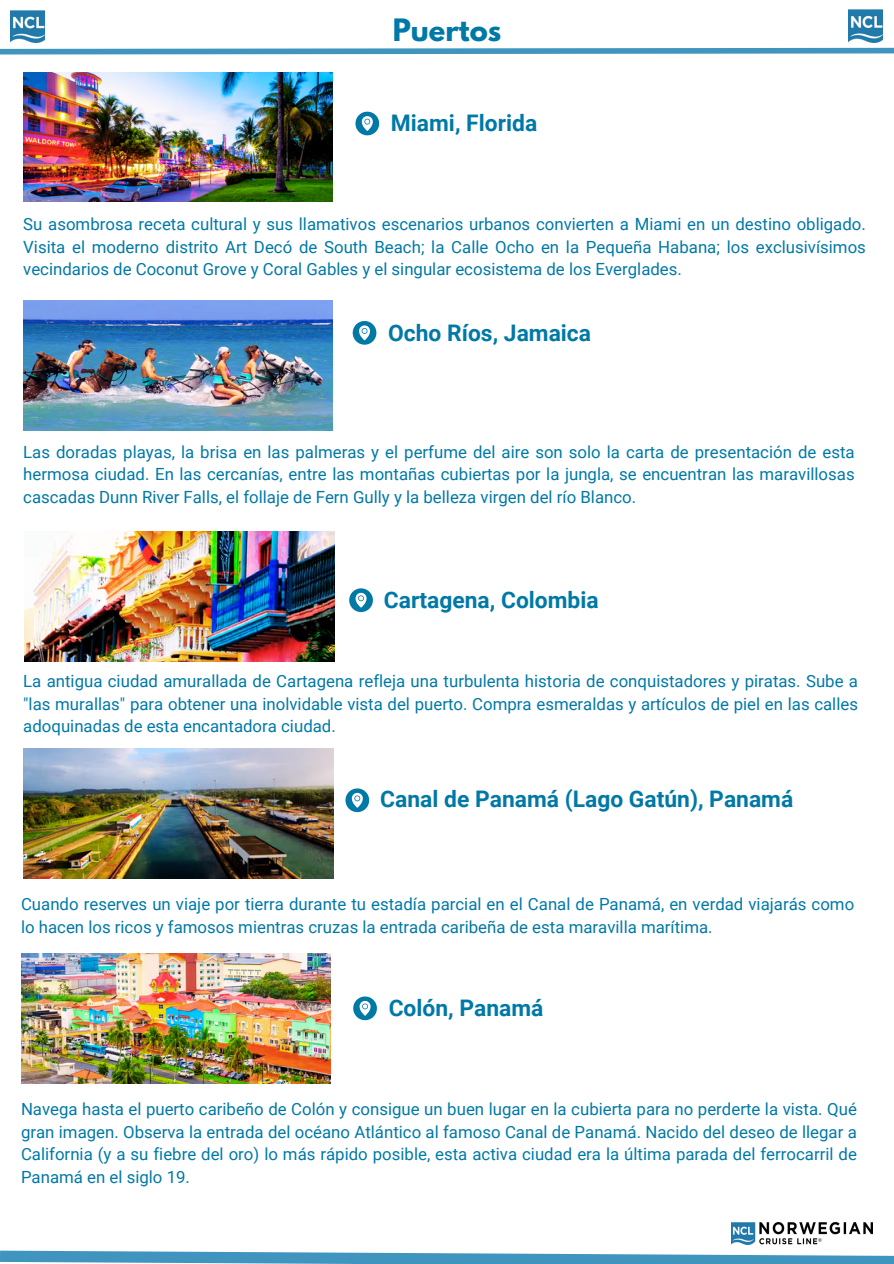
<style>
.page{position:relative;width:894px;height:1264px;background:#fff}
.page>*{position:absolute;margin:0;border:0;box-sizing:border-box;transform-origin:0 0}
.t1{font:700 27.3px "League Spartan";color:#0079a7}
.t2{font:700 22.8px "Roboto";color:#0079a7}
.t3{font:16.8px/22.5px "Roboto";color:#0079a7;text-align:justify}
</style>
<div class="page">
<svg style="left:0;top:47px;width:893px;height:8px"></svg>
<svg style="left:0;top:1244px;width:893px;height:19px"></svg>
<img style="left:731px;top:1222px;width:141px;height:22px">
<img style="left:11px;top:10px;width:34px;height:33px">
<img style="left:848px;top:10px;width:34px;height:32px">
<img style="left:23px;top:72px;width:310px;height:130px">
<svg style="left:355px;top:112px;width:24px;height:23px"></svg>
<img style="left:23px;top:301px;width:310px;height:129px">
<svg style="left:352px;top:321px;width:24px;height:23px"></svg>
<svg style="left:349px;top:588px;width:24px;height:24px"></svg>
<img style="left:25px;top:532px;width:309px;height:129px">
<img style="left:24px;top:748px;width:309px;height:130px">
<svg style="left:345px;top:788px;width:24px;height:24px"></svg>
<img style="left:21px;top:953px;width:309px;height:130px">
<svg style="left:353px;top:996px;width:24px;height:24px"></svg>
<h1 class="t1" style="left:392px;top:16px;width:110px">Puertos</h1>
<h2 class="t2" style="left:391px;top:110px;width:148px">Miami, Florida</h2>
<p class="t3" style="left:23px;top:213px;width:843px">Su asombrosa receta cultural y sus llamativos escenarios urbanos convierten a Miami en un destino obligado.<br>Visita el moderno distrito Art Decó de South Beach; la Calle Ocho en la Pequeña Habana; los exclusivísimos vecindarios de Coconut Grove y Coral Gables y el singular ecosistema de los Everglades.</p>
<h2 class="t2" style="left:388px;top:319px;width:204px">Ocho Ríos, Jamaica</h2>
<p class="t3" style="left:23px;top:440px;width:832px">Las doradas playas, la brisa en las palmeras y el perfume del aire son solo la carta de presentación de esta hermosa ciudad. En las cercanías, entre las montañas cubiertas por la jungla, se encuentran las maravillosas cascadas Dunn River Falls, el follaje de Fern Gully y la belleza virgen del río Blanco.</p>
<h2 class="t2" style="left:384px;top:587px;width:216px">Cartagena, Colombia</h2>
<p class="t3" style="left:23px;top:670px;width:836px">La antigua ciudad amurallada de Cartagena refleja una turbulenta historia de conquistadores y piratas. Sube a "las murallas" para obtener una inolvidable vista del puerto. Compra esmeraldas y artículos de piel en las calles adoquinadas de esta encantadora ciudad.</p>
<h2 class="t2" style="left:380px;top:785px;width:414px">Canal de Panamá (Lago Gatún), Panamá</h2>
<p class="t3" style="left:21px;top:893px;width:834px">Cuando reserves un viaje por tierra durante tu estadía parcial en el Canal de Panamá, en verdad viajarás como lo hacen los ricos y famosos mientras cruzas la entrada caribeña de esta maravilla marítima.</p>
<h2 class="t2" style="left:388px;top:995px;width:156px">Colón, Panamá</h2>
<p class="t3" style="left:21px;top:1097px;width:837px">Navega hasta el puerto caribeño de Colón y consigue un buen lugar en la cubierta para no perderte la vista. Qué gran imagen. Observa la entrada del océano Atlántico al famoso Canal de Panamá. Nacido del deseo de llegar a California (y a su fiebre del oro) lo más rápido posible, esta activa ciudad era la última parada del ferrocarril de Panamá en el siglo 19.</p>
</div>
